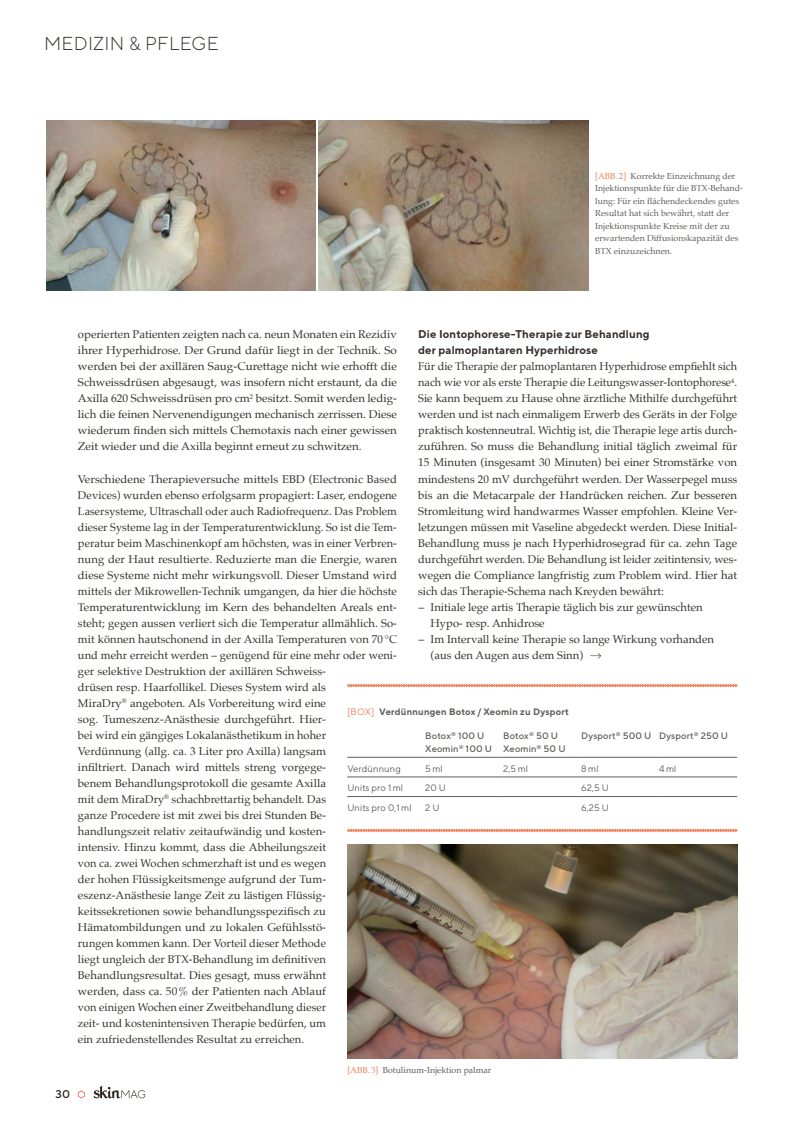
<style>
.page{position:relative;width:801px;height:1134px;background:#fff}
.page>*{position:absolute;margin:0;border:0;box-sizing:border-box;transform-origin:0 0}
.t1{font:300 18.75px "TT Norms";letter-spacing:.015em;color:#36302b}
.t2{font:11.25px/16px "Palatino";letter-spacing:.005em;color:#36302b}
.t3{font:700 11.25px/16px "TT Norms";letter-spacing:.01em;color:#36302b}
.t4{font:500 11.25px "TT Norms";color:#29211a}
.t5{font:500 9.38px/12.5px "TT Norms";letter-spacing:.01em;color:#605d5a}
.t6{font:9.38px "TT Norms";letter-spacing:.01em;color:#605d5a}
.t7{font:700 9.38px "TT Norms";letter-spacing:.02em;color:#605d5a}
.t8{font:8.75px/12.5px "Palatino";color:#605d5a}
.s1{color:#ee7e57}
.s2{font-weight:400;color:#ee7e57}
</style>
<div class="page">
<svg style="left:78px;top:1090px;width:7px;height:9px"></svg>
<svg style="left:94px;top:1086px;width:51px;height:12px"></svg>
<svg style="left:590px;top:653px;width:11px;height:5px"></svg>
<img style="left:46px;top:120px;width:269px;height:170px">
<img style="left:319px;top:120px;width:269px;height:170px">
<hr style="left:347px;top:757px;width:78px;height:1px;background:#605d5a">
<hr style="left:425px;top:757px;width:78px;height:1px;background:#605d5a">
<hr style="left:503px;top:757px;width:78px;height:1px;background:#605d5a">
<hr style="left:581px;top:757px;width:78px;height:1px;background:#605d5a">
<hr style="left:659px;top:757px;width:78px;height:1px;background:#605d5a">
<hr style="left:347px;top:777px;width:78px;height:1px;background:#605d5a">
<hr style="left:425px;top:777px;width:78px;height:1px;background:#605d5a">
<hr style="left:503px;top:777px;width:78px;height:1px;background:#605d5a">
<hr style="left:581px;top:777px;width:78px;height:1px;background:#605d5a">
<hr style="left:659px;top:777px;width:78px;height:1px;background:#605d5a">
<hr style="left:347px;top:796px;width:78px;height:1px;background:#605d5a">
<hr style="left:425px;top:796px;width:78px;height:1px;background:#605d5a">
<hr style="left:503px;top:796px;width:78px;height:1px;background:#605d5a">
<hr style="left:581px;top:796px;width:78px;height:1px;background:#605d5a">
<hr style="left:659px;top:796px;width:78px;height:1px;background:#605d5a">
<svg style="left:347px;top:829px;width:390px;height:3px"></svg>
<svg style="left:347px;top:684px;width:390px;height:3px"></svg>
<img style="left:347px;top:844px;width:390px;height:214px">
<h1 class="t1" style="left:44px;top:32px;width:176px">MEDIZIN &amp; PFLEGE</h1>
<p class="t8" style="left:595px;top:169px;width:149px"><span class="s1">[ABB. 2]</span> Korrekte Einzeichnung der Injektionspunkte für die BTX-Behand&shy;lung: Für ein flächendeckendes gutes Resultat hat sich bewährt, statt der Injektionspunkte Kreise mit der zu erwartenden Diffusionskapazität des BTX einzuzeichnen.</p>
<p class="t2" style="left:78px;top:327px;width:320px;text-align:justify">operierten Patienten zeigten nach ca. neun Monaten ein Rezidiv ihrer Hyperhidrose. Der Grund dafür liegt in der Technik. So werden bei der axillären Saug-Curettage nicht wie erhofft die Schweissdrüsen abgesaugt, was insofern nicht erstaunt, da die Axilla 620 Schweissdrüsen pro cm<sup>2</sup> besitzt. Somit werden ledig&shy;lich die feinen Nervenendigungen mechanisch zerrissen. Diese wiederum finden sich mittels Chemotaxis nach einer gewissen Zeit wieder und die Axilla beginnt erneut zu schwitzen.</p>
<p class="t2" style="left:78px;top:471px;width:320px">Verschiedene Therapieversuche mittels EBD (Electronic Based Devices) wurden ebenso erfolgsarm propagiert: Laser, endogene Lasersysteme, Ultraschall oder auch Radiofrequenz. Das Problem dieser Systeme lag in der Temperaturentwicklung. So ist die Tem&shy;peratur beim Maschinenkopf am höchsten, was in einer Verbren&shy;nung der Haut resultierte. Reduzierte man die Energie, waren diese Systeme nicht mehr wirkungsvoll. Dieser Umstand wird mittels der Mikrowellen-Technik umgangen, da hier die höchste Temperaturentwicklung im Kern des behandelten Areals ent&shy;steht; gegen aussen verliert sich die Temperatur allmählich. So&shy;mit können hautschonend in der Axilla Temperaturen von 70 °C und mehr erreicht werden – genügend für eine mehr oder weni&shy;ger selektive Destruktion der axillären Schweiss-<br>drüsen resp. Haarfollikel. Dieses System wird als<br>MiraDry<sup>®</sup> angeboten. Als Vorbereitung wird eine<br>sog. Tumeszenz-Anästhesie durchgeführt. Hier-<br>bei wird ein gängiges Lokalanästhetikum in hoher<br>Verdünnung (allg. ca. 3 Liter pro Axilla) langsam<br>infiltriert. Danach wird mittels streng vorgege-<br>benem Behandlungsprotokoll die gesamte Axilla<br>mit dem MiraDry<sup>®</sup> schachbrettartig behandelt. Das<br>ganze Procedere ist mit zwei bis drei Stunden Be&shy;handlungszeit relativ zeitaufwändig und kosten-<br>intensiv. Hinzu kommt, dass die Abheilungszeit<br>von ca. zwei Wochen schmerzhaft ist und es wegen<br>der hohen Flüssigkeitsmenge aufgrund der Tum&shy;eszenz-Anästhesie lange Zeit zu lästigen Flüssig&shy;keitssekretionen sowie behandlungsspezifisch zu Hämatombildungen und zu lokalen Gefühlsstö-<br>rungen kommen kann. Der Vorteil dieser Methode<br>liegt ungleich der BTX-Behandlung im definitiven Behandlungsresultat. Dies gesagt, muss erwähnt<br>werden, dass ca. 50% der Patienten nach Ablauf<br>von einigen Wochen einer Zweitbehandlung dieser<br>zeit- und kostenintensiven Therapie bedürfen, um<br>ein zufriedenstellendes Resultat zu erreichen.</p>
<p class="t3" style="left:418px;top:326px;width:233px">Die Iontophorese-Therapie zur Behandlung der palmoplantaren Hyperhidrose</p>
<p class="t2" style="left:418px;top:359px;width:320px;text-align:justify">Für die Therapie der palmoplantaren Hyperhidrose empfiehlt sich nach wie vor als erste Therapie die Leitungswasser-Iontophorese<sup>4</sup>.<br>Sie kann bequem zu Hause ohne ärztliche Mithilfe durchgeführt werden und ist nach einmaligem Erwerb des Geräts in der Folge praktisch kostenneutral. Wichtig ist, die Therapie lege artis durch&shy;zuführen. So muss die Behandlung initial täglich zweimal für 15 Minuten (insgesamt 30 Minuten) bei einer Stromstärke von mindestens 20 mV durchgeführt werden. Der Wasserpegel muss bis an die Metacarpale der Handrücken reichen. Zur besseren Stromleitung wird handwarmes Wasser empfohlen. Kleine Ver&shy;letzungen müssen mit Vaseline abgedeckt werden. Diese Initial-Behandlung muss je nach Hyperhidrosegrad für ca. zehn Tage durchgeführt werden. Die Behandlung ist leider zeitintensiv, wes&shy;wegen die Compliance langfristig zum Problem wird. Hier hat sich das Therapie-Schema nach Kreyden bewährt:</p>
<p class="t2" style="left:431px;top:599px;width:273px;text-indent:-12px">– Initiale lege artis Therapie täglich bis zur gewünschten<br>Hypo- resp. Anhidrose</p>
<p class="t2" style="left:431px;top:631px;width:285px;text-indent:-12px">– Im Intervall keine Therapie so lange Wirkung vorhanden (aus den Augen aus dem Sinn)</p>
<p class="t7" style="left:347px;top:705px;width:223px"><span class="s2">[BOX]</span> Verdünnungen Botox / Xeomin zu Dysport</p>
<p class="t5" style="left:425px;top:730px;width:68px">Botox<sup>®</sup> 100 U<br>Xeomin<sup>®</sup> 100 U</p>
<p class="t5" style="left:503px;top:730px;width:64px">Botox<sup>®</sup> 50 U<br>Xeomin<sup>®</sup> 50 U</p>
<p class="t5" style="left:581px;top:730px;width:148px">Dysport<sup>®</sup> 500 U Dysport<sup>®</sup> 250 U</p>
<p class="t6" style="left:347px;top:762px;width:55px">Verdünnung</p>
<p class="t6" style="left:425px;top:762px;width:19px">5ml</p>
<p class="t6" style="left:503px;top:762px;width:26px">2,5 ml</p>
<p class="t6" style="left:581px;top:762px;width:19px">8ml</p>
<p class="t6" style="left:659px;top:762px;width:19px">4ml</p>
<p class="t6" style="left:347px;top:782px;width:57px">Units pro 1 ml</p>
<p class="t6" style="left:425px;top:782px;width:22px">20 U</p>
<p class="t6" style="left:581px;top:782px;width:29px">62,5 U</p>
<p class="t6" style="left:347px;top:802px;width:66px">Units pro 0,1 ml</p>
<p class="t6" style="left:425px;top:802px;width:16px">2 U</p>
<p class="t6" style="left:581px;top:802px;width:29px">6,25 U</p>
<p class="t4" style="left:56px;top:1087px;width:16px">30</p>
<p class="t8" style="left:347px;top:1063px;width:146px"><span class="s1">[ABB. 3]</span> Botulinum-Injektion palmar</p>
</div>
